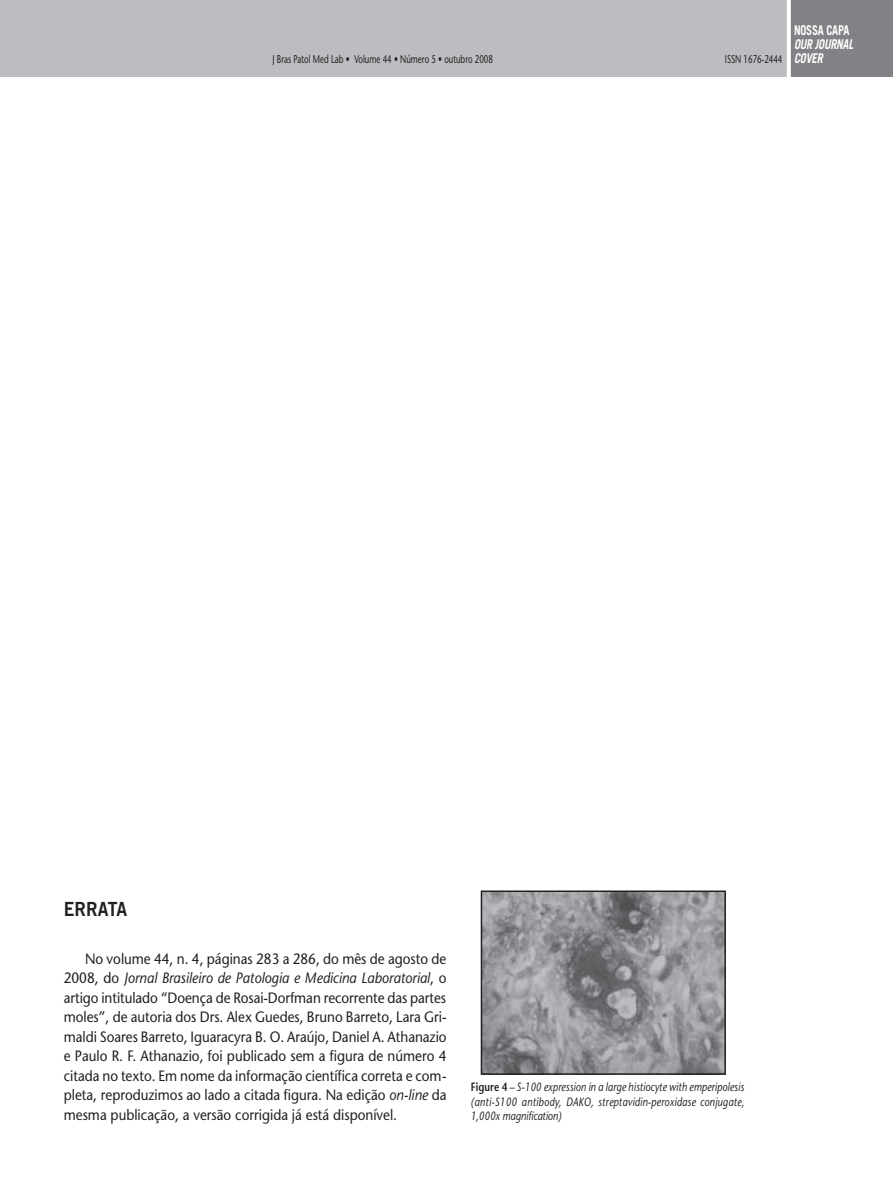
<style>
.page{position:relative;width:893px;height:1191px;background:#fff}
.page>*{position:absolute;margin:0;border:0;box-sizing:border-box;transform-origin:0 0}
.t1{font:19.5px "Trade Gothic LT Std Bd 2";color:#231f20;scale:.9 1}
.t2{font:500 15px/19.5px "Stone Sans Std";color:#231f20;text-align:justify;scale:.9 1}
.t3{font:italic 700 13.5px/14.2px "Trade Gothic LT Std";letter-spacing:-.02em;color:#fff;scale:.8 1}
.t4{font:700 13.5px "Trade Gothic LT Std";letter-spacing:-.02em;color:#fff;scale:.8 1}
.t5{font:italic 500 12px/14.4px "Stone Sans Std";letter-spacing:.02em;color:#231f20;text-align:justify;scale:.8 1}
.t6{font:500 11.25px "Stone Sans Std";color:#231f20;scale:.7 1}
.s1{font-style:italic}
.s2{font-weight:600;font-style:normal}
</style>
<div class="page">
<div style="left:791px;top:0;width:102px;height:77px;background:#808285"></div>
<div style="left:0;top:0;width:787px;height:77px;background:#bcbdc0"></div>
<img style="left:484px;top:893px;width:239px;height:178px">
<div style="left:481px;top:890px;width:245px;height:184px;border:2px solid #231f20"></div>
<p class="t6" style="left:272px;top:52px;width:316px">J Bras Patol Med Lab • Volume 44 • Número 5 • outubro 2008</p>
<p class="t6" style="left:725px;top:52px;width:84px">ISSN 1676-2444</p>
<p class="t4" style="left:794px;top:21px;width:71px">NOSSA CAPA</p>
<p class="t3" style="left:794px;top:37px;width:75px">OUR JOURNAL<br>COVER</p>
<h1 class="t1" style="left:64px;top:897px;width:72px">ERRATA</h1>
<p class="t2" style="left:64px;top:948px;width:427px;text-indent:21px">No volume 44, n. 4, páginas 283 a 286, do mês de agosto de 2008, do <span class="s1">Jornal Brasileiro de Patologia e Medicina Laboratorial</span>, o artigo intitulado “Doença de Rosai-Dorfman recorrente das partes moles”, de autoria dos Drs. Alex Guedes, Bruno Barreto, Lara Gri&shy;maldi Soares Barreto, Iguaracyra B. O. Araújo, Daniel A. Athanazio e Paulo R. F. Athanazio, foi publicado sem a figura de número 4 citada no texto. Em nome da informação científica correta e com&shy;pleta, reproduzimos ao lado a citada figura. Na edição <span class="s1">on-line</span> da mesma publicação, a versão corrigida já está disponível.</p>
<p class="t5" style="left:471px;top:1079px;width:343px"><span class="s2">Figure 4</span> – S-100 expression in a large histiocyte with emperipolesis (anti-S100 antibody, DAKO, streptavidin-peroxidase conjugate, 1,000x magnification)</p>
</div>
